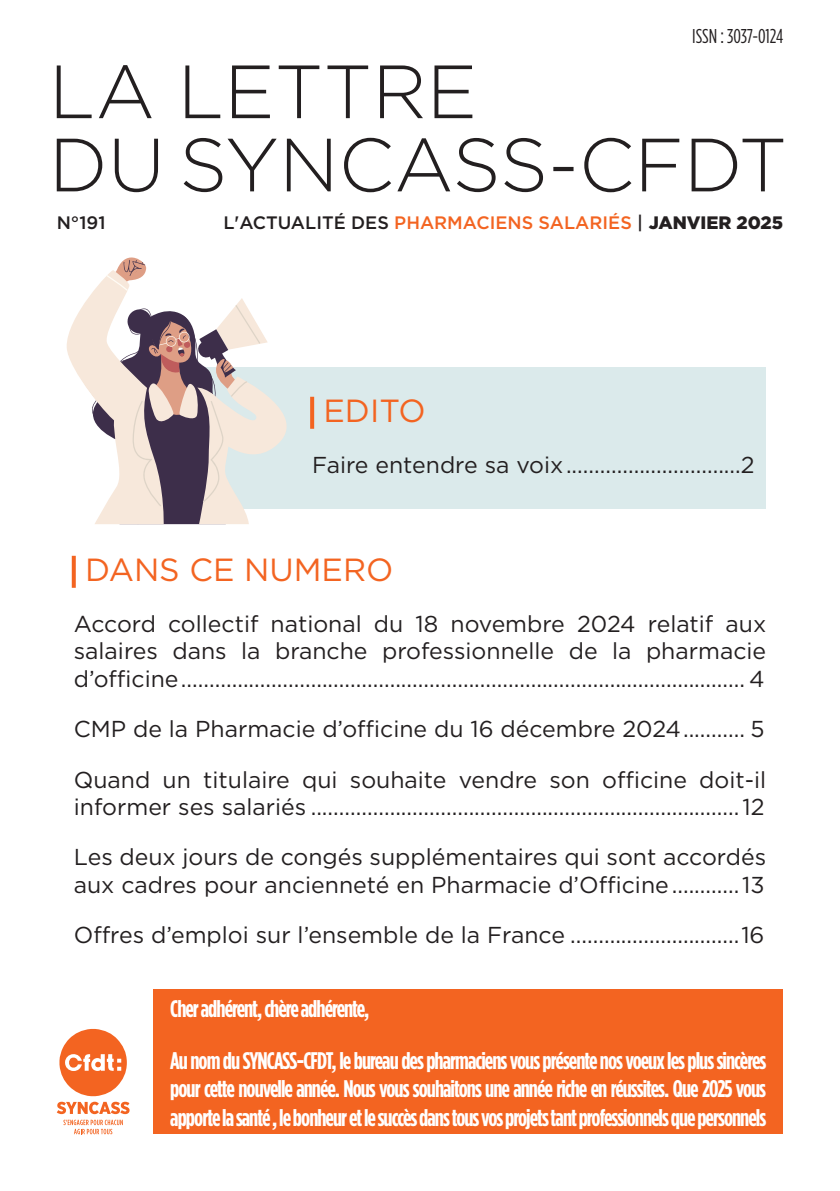
<style>
.page{position:relative;width:840px;height:1191px;background:#fff}
.page>*{position:absolute;margin:0;border:0;box-sizing:border-box;transform-origin:0 0}
.Titre-Edito{font:32px "Gotham";color:#f36421}
.Texte-Article{font:700 24px/28.8px "Gotham Cond";letter-spacing:-.04em;color:#fff;text-align:justify}
.Edito{font:23px/27.6px "Gotham";color:#231f20}
.Texte-Article-2{font:20px "Gotham Cond";letter-spacing:-.01em;color:#231f20}
.Date{font:500 18px "Gotham";color:#f36421}
.Date-2{font:500 18px "Gotham";color:#231f20}
.s1{color:#231f20}
.s2{font-weight:900;color:#231f20}
</style>
<div class="page">
<div style="left:153px;top:989px;width:629px;height:145px;background:#f36421"></div>
<div style="left:197px;top:367px;width:568px;height:142px;background:#dbeaeb"></div>
<svg style="left:57px;top:138px;width:725px;height:54px"></svg>
<svg style="left:57px;top:65px;width:415px;height:53px"></svg>
<svg style="left:57px;top:1029px;width:72px;height:105px"></svg>
<svg style="left:72px;top:556px;width:4px;height:32px"></svg>
<svg style="left:66px;top:257px;width:249px;height:268px"></svg>
<svg style="left:310px;top:397px;width:4px;height:32px"></svg>
<p class="Texte-Article-2" style="left:691px;top:25px;width:92px">ISSN : 3037-0124</p>
<p class="Date-2" style="left:57px;top:210px;width:50px">N°191</p>
<p class="Date" style="left:223px;top:210px;width:561px"><span class="s1">L'ACTUALITÉ DES</span> PHARMACIENS SALARIÉS <span class="s1">|</span> <span class="s2">JANVIER 2025</span></p>
<p class="Titre-Edito" style="left:323px;top:390px;width:104px">EDITO</p>
<p class="Edito" style="left:312px;top:450px;width:444px">Faire entendre sa voix...............................2</p>
<p class="Titre-Edito" style="left:85px;top:549px;width:309px">DANS CE NUMERO</p>
<p class="Edito" style="left:74px;top:609px;width:693px;text-align:justify">Accord collectif national du 18 novembre 2024 relatif aux salaires dans la branche professionnelle de la pharmacie d’officine.................................................................................................... 4</p>
<p class="Edito" style="left:74px;top:715px;width:692px">CMP de la Pharmacie d’officine du 16 décembre 2024........... 5</p>
<p class="Edito" style="left:74px;top:765px;width:693px">Quand un titulaire qui souhaite vendre son officine doit-il informer ses salariés ............................................................................12</p>
<p class="Edito" style="left:74px;top:843px;width:693px">Les deux jours de congés supplémentaires qui sont accordés aux cadres pour ancienneté en Pharmacie d’Officine............13</p>
<p class="Edito" style="left:74px;top:921px;width:692px">Offres d’emploi sur l’ensemble de la France ..............................16</p>
<p class="Texte-Article" style="left:170px;top:994px;width:200px">Cher adhérent, chère adhérente,</p>
<p class="Texte-Article" style="left:170px;top:1045px;width:597px">Au nom du SYNCASS-CFDT, le bureau des pharmaciens vous présente nos voeux les plus sincères pour cette nouvelle année. Nous vous souhaitons une année riche en réussites. Que 2025 vous apporte la santé , le bonheur et le succès dans tous vos projets tant professionnels que personnels</p>
</div>
